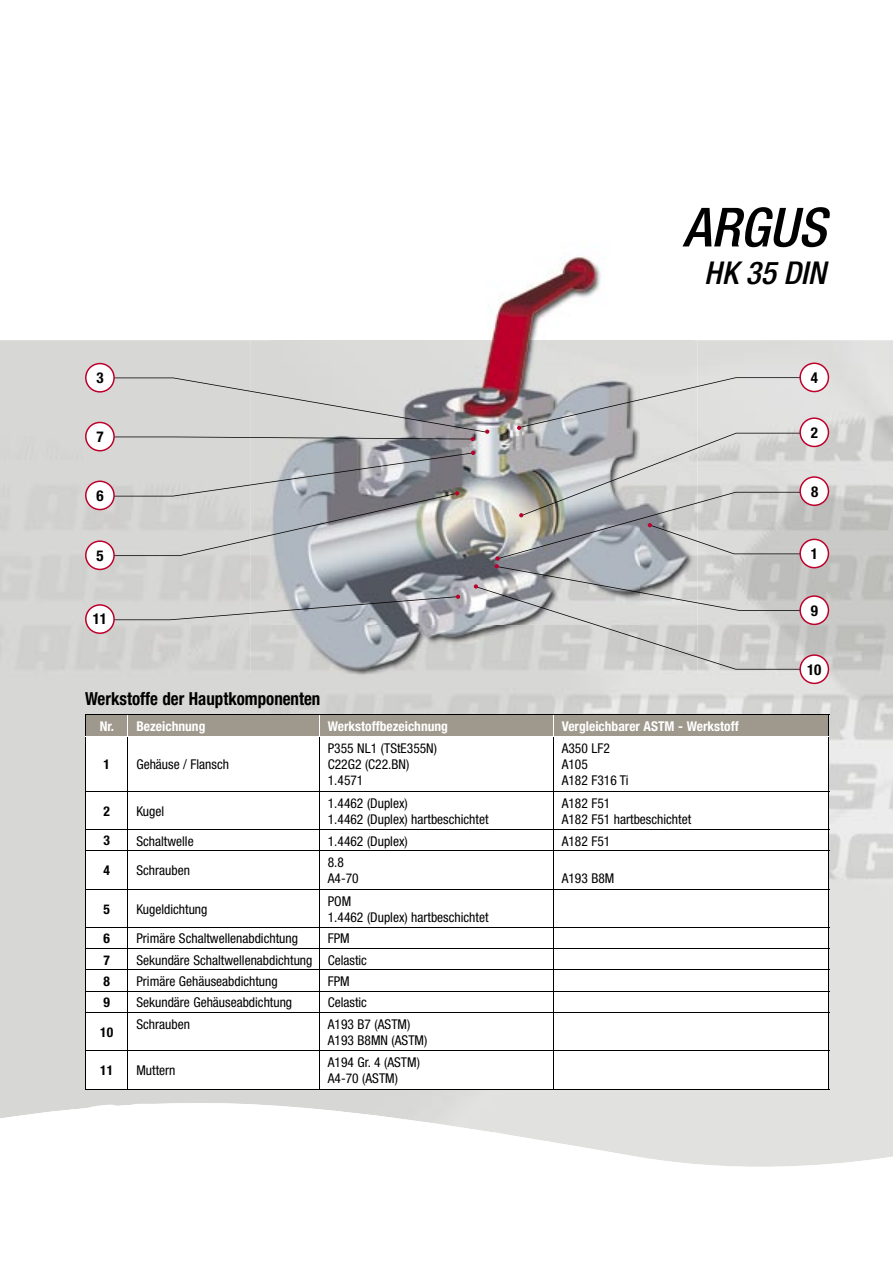
<style>
.page{position:relative;width:893px;height:1263px;background:#fff}
.page>*{position:absolute;margin:0;border:0;box-sizing:border-box;transform-origin:0 0}
.t1{font:italic 500 condensed 54px "Helvetica Neue";color:#000}
.t2{font:italic 500 condensed 31.5px "Helvetica Neue";color:#000}
.t3{font:700 condensed 18px "Helvetica Neue";color:#000;scale:.94 1}
.t4{font:700 condensed 15px "Helvetica Neue";color:#000}
.t5{font:condensed 13.5px/16.2px "Helvetica Neue";color:#000}
.t6{font:700 condensed 13.5px "Helvetica Neue";color:#fff}
.t7{font:700 condensed 13.5px "Helvetica Neue";color:#000}
</style>
<div class="page">
<img style="left:0;top:340px;width:893px;height:763px">
<svg style="left:0;top:1103px;width:893px;height:4px;background:#e0e0de"></svg>
<div style="left:619px;top:1107px;width:274px;height:11px;background:#e1e1df"></div>
<img style="left:300px;top:291px;width:347px;height:71px">
<img style="left:525px;top:257px;width:76px;height:34px">
<img style="left:250px;top:340px;width:50px;height:22px">
<img style="left:647px;top:340px;width:50px;height:22px">
<img style="left:682px;top:242px;width:9px;height:5px">
<svg style="left:85px;top:362px;width:744px;height:322px;background:#c2c0c1"></svg>
<svg style="left:86px;top:737px;width:742px;height:352px"></svg>
<hr style="left:85px;top:714px;width:43px;height:1px;background:#000">
<hr style="left:128px;top:714px;width:191px;height:1px;background:#000">
<hr style="left:319px;top:714px;width:234px;height:1px;background:#000">
<hr style="left:553px;top:714px;width:276px;height:1px;background:#000">
<hr style="left:85px;top:736px;width:1px;height:55px;background:#000">
<hr style="left:128px;top:736px;width:1px;height:55px;background:#000">
<hr style="left:319px;top:736px;width:1px;height:55px;background:#000">
<hr style="left:553px;top:736px;width:1px;height:55px;background:#000">
<hr style="left:828px;top:736px;width:1px;height:55px;background:#000">
<hr style="left:85px;top:791px;width:43px;height:1px;background:#000">
<hr style="left:85px;top:792px;width:1px;height:37px;background:#000">
<hr style="left:128px;top:791px;width:191px;height:1px;background:#000">
<hr style="left:128px;top:792px;width:1px;height:37px;background:#000">
<hr style="left:319px;top:791px;width:234px;height:1px;background:#000">
<hr style="left:319px;top:792px;width:1px;height:37px;background:#000">
<hr style="left:553px;top:791px;width:276px;height:1px;background:#000">
<hr style="left:553px;top:792px;width:1px;height:37px;background:#000">
<hr style="left:828px;top:792px;width:1px;height:37px;background:#000">
<hr style="left:85px;top:829px;width:43px;height:1px;background:#000">
<svg style="left:85px;top:830px;width:1px;height:20px"></svg>
<hr style="left:128px;top:829px;width:191px;height:1px;background:#000">
<svg style="left:128px;top:830px;width:1px;height:20px"></svg>
<hr style="left:319px;top:829px;width:234px;height:1px;background:#000">
<svg style="left:319px;top:830px;width:1px;height:20px"></svg>
<hr style="left:553px;top:829px;width:276px;height:1px;background:#000">
<svg style="left:553px;top:830px;width:1px;height:20px"></svg>
<svg style="left:828px;top:830px;width:1px;height:20px"></svg>
<hr style="left:85px;top:850px;width:43px;height:1px;background:#000">
<hr style="left:85px;top:851px;width:1px;height:38px;background:#000">
<hr style="left:128px;top:850px;width:191px;height:1px;background:#000">
<hr style="left:128px;top:851px;width:1px;height:38px;background:#000">
<hr style="left:319px;top:850px;width:234px;height:1px;background:#000">
<hr style="left:319px;top:851px;width:1px;height:38px;background:#000">
<hr style="left:553px;top:850px;width:276px;height:1px;background:#000">
<hr style="left:553px;top:851px;width:1px;height:38px;background:#000">
<hr style="left:828px;top:851px;width:1px;height:38px;background:#000">
<hr style="left:85px;top:889px;width:43px;height:1px;background:#000">
<hr style="left:85px;top:889px;width:1px;height:38px;background:#000">
<hr style="left:128px;top:889px;width:191px;height:1px;background:#000">
<hr style="left:128px;top:889px;width:1px;height:38px;background:#000">
<hr style="left:319px;top:889px;width:234px;height:1px;background:#000">
<hr style="left:319px;top:889px;width:1px;height:38px;background:#000">
<hr style="left:553px;top:889px;width:276px;height:1px;background:#000">
<hr style="left:553px;top:889px;width:1px;height:38px;background:#000">
<hr style="left:828px;top:889px;width:1px;height:38px;background:#000">
<hr style="left:85px;top:927px;width:43px;height:1px;background:#000">
<hr style="left:128px;top:927px;width:191px;height:1px;background:#000">
<hr style="left:319px;top:927px;width:234px;height:1px;background:#000">
<hr style="left:553px;top:927px;width:276px;height:1px;background:#000">
<hr style="left:85px;top:948px;width:43px;height:1px;background:#000">
<hr style="left:128px;top:948px;width:191px;height:1px;background:#000">
<hr style="left:319px;top:948px;width:234px;height:1px;background:#000">
<hr style="left:553px;top:948px;width:276px;height:1px;background:#000">
<hr style="left:85px;top:969px;width:43px;height:1px;background:#000">
<hr style="left:128px;top:969px;width:191px;height:1px;background:#000">
<hr style="left:319px;top:969px;width:234px;height:1px;background:#000">
<hr style="left:553px;top:969px;width:276px;height:1px;background:#000">
<hr style="left:85px;top:991px;width:43px;height:1px;background:#000">
<svg style="left:85px;top:928px;width:1px;height:84px"></svg>
<hr style="left:128px;top:991px;width:191px;height:1px;background:#000">
<svg style="left:128px;top:928px;width:1px;height:84px"></svg>
<hr style="left:319px;top:991px;width:234px;height:1px;background:#000">
<svg style="left:319px;top:928px;width:1px;height:84px"></svg>
<hr style="left:553px;top:991px;width:276px;height:1px;background:#000">
<svg style="left:553px;top:928px;width:1px;height:84px"></svg>
<svg style="left:828px;top:928px;width:1px;height:84px"></svg>
<hr style="left:85px;top:1012px;width:43px;height:1px;background:#000">
<hr style="left:85px;top:1013px;width:1px;height:37px;background:#000">
<hr style="left:128px;top:1012px;width:191px;height:1px;background:#000">
<hr style="left:128px;top:1013px;width:1px;height:37px;background:#000">
<hr style="left:319px;top:1012px;width:234px;height:1px;background:#000">
<hr style="left:319px;top:1013px;width:1px;height:37px;background:#000">
<hr style="left:553px;top:1012px;width:276px;height:1px;background:#000">
<hr style="left:553px;top:1013px;width:1px;height:37px;background:#000">
<hr style="left:828px;top:1013px;width:1px;height:37px;background:#000">
<hr style="left:85px;top:1050px;width:43px;height:1px;background:#000">
<hr style="left:85px;top:1051px;width:1px;height:38px;background:#000">
<hr style="left:128px;top:1050px;width:191px;height:1px;background:#000">
<hr style="left:128px;top:1051px;width:1px;height:38px;background:#000">
<hr style="left:319px;top:1050px;width:234px;height:1px;background:#000">
<hr style="left:319px;top:1051px;width:1px;height:38px;background:#000">
<hr style="left:553px;top:1050px;width:276px;height:1px;background:#000">
<hr style="left:553px;top:1051px;width:1px;height:38px;background:#000">
<hr style="left:828px;top:1051px;width:1px;height:38px;background:#000">
<hr style="left:85px;top:1089px;width:43px;height:1px;background:#000">
<hr style="left:128px;top:1089px;width:191px;height:1px;background:#000">
<hr style="left:319px;top:1089px;width:234px;height:1px;background:#000">
<hr style="left:553px;top:1089px;width:276px;height:1px;background:#000">
<div style="left:85px;top:715px;width:744px;height:21px;background:#9f988c"></div>
<hr style="left:86px;top:736px;width:42px;height:1px;background:#fff">
<hr style="left:128px;top:736px;width:191px;height:1px;background:#fff">
<hr style="left:319px;top:736px;width:234px;height:1px;background:#fff">
<hr style="left:553px;top:736px;width:275px;height:1px;background:#fff">
<svg style="left:619px;top:1118px;width:274px;height:49px;background:#e3e3e1"></svg>
<svg style="left:0;top:1104px;width:619px;height:49px"></svg>
<p class="t4" style="left:96px;top:369px;width:9px">3</p>
<p class="t4" style="left:96px;top:428px;width:9px">7</p>
<p class="t4" style="left:96px;top:486px;width:9px">6</p>
<p class="t4" style="left:96px;top:546px;width:9px">5</p>
<p class="t4" style="left:93px;top:610px;width:16px">11</p>
<h3 class="t3" style="left:85px;top:687px;width:252px">Werkstoffe der Hauptkomponenten</h3>
<h1 class="t1" style="left:683px;top:195px;width:145px">ARGUS</h1>
<h2 class="t2" style="left:704px;top:254px;width:123px">HK 35 DIN</h2>
<p class="t4" style="left:811px;top:368px;width:9px">4</p>
<p class="t4" style="left:811px;top:423px;width:9px">2</p>
<p class="t4" style="left:811px;top:482px;width:9px">8</p>
<p class="t4" style="left:811px;top:544px;width:9px">1</p>
<p class="t4" style="left:811px;top:601px;width:9px">9</p>
<p class="t4" style="left:807px;top:660px;width:16px">10</p>
<p class="t6" style="left:100px;top:718px;width:107px">Nr. Bezeichnung</p>
<p class="t6" style="left:328px;top:718px;width:122px">Werkstoffbezeichnung</p>
<p class="t6" style="left:562px;top:718px;width:179px">Vergleichbarer ASTM - Werkstoff</p>
<p class="t7" style="left:103px;top:756px;width:8px">1</p>
<p class="t5" style="left:136px;top:756px;width:94px">Gehäuse / Flansch</p>
<p class="t5" style="left:328px;top:740px;width:111px">P355 NL1 (TStE355N)<br>C22G2 (C22.BN)<br>1.4571</p>
<p class="t5" style="left:562px;top:740px;width:69px">A350 LF2<br>A105<br>A182 F316 Ti</p>
<p class="t7" style="left:103px;top:803px;width:8px">2</p>
<p class="t5" style="left:136px;top:803px;width:29px">Kugel</p>
<p class="t5" style="left:328px;top:795px;width:162px">1.4462 (Duplex)<br>1.4462 (Duplex) hartbeschichtet</p>
<p class="t5" style="left:562px;top:795px;width:131px">A182 F51<br>A182 F51 hartbeschichtet</p>
<p class="t7" style="left:103px;top:832px;width:8px">3</p>
<p class="t5" style="left:136px;top:832px;width:59px">Schaltwelle</p>
<p class="t5" style="left:328px;top:832px;width:81px">1.4462 (Duplex)</p>
<p class="t5" style="left:562px;top:832px;width:50px">A182 F51</p>
<p class="t7" style="left:103px;top:862px;width:8px">4</p>
<p class="t5" style="left:136px;top:862px;width:55px">Schrauben</p>
<p class="t5" style="left:328px;top:854px;width:32px">8.8<br>A4-70</p>
<p class="t5" style="left:562px;top:870px;width:54px">A193 B8M</p>
<p class="t7" style="left:103px;top:900px;width:8px">5</p>
<p class="t5" style="left:136px;top:901px;width:72px">Kugeldichtung</p>
<p class="t5" style="left:328px;top:892px;width:162px">POM<br>1.4462 (Duplex) hartbeschichtet</p>
<p class="t7" style="left:103px;top:930px;width:8px">6</p>
<p class="t5" style="left:136px;top:930px;width:163px">Primäre Schaltwellenabdichtung</p>
<p class="t5" style="left:328px;top:930px;width:23px">FPM</p>
<p class="t7" style="left:103px;top:951px;width:8px">7</p>
<p class="t5" style="left:136px;top:952px;width:232px">Sekundäre Schaltwellenabdichtung Celastic</p>
<p class="t7" style="left:103px;top:973px;width:8px">8</p>
<p class="t5" style="left:136px;top:973px;width:143px">Primäre Gehäuseabdichtung</p>
<p class="t5" style="left:328px;top:973px;width:23px">FPM</p>
<p class="t7" style="left:103px;top:994px;width:8px">9</p>
<p class="t5" style="left:136px;top:994px;width:157px">Sekundäre Gehäuseabdichtung</p>
<p class="t5" style="left:328px;top:994px;width:41px">Celastic</p>
<p class="t7" style="left:100px;top:1024px;width:14px">10</p>
<p class="t5" style="left:136px;top:1016px;width:55px">Schrauben</p>
<p class="t5" style="left:328px;top:1016px;width:101px">A193 B7 (ASTM)<br>A193 B8MN (ASTM)</p>
<p class="t7" style="left:100px;top:1062px;width:14px">11</p>
<p class="t5" style="left:136px;top:1062px;width:40px">Muttern</p>
<p class="t5" style="left:328px;top:1054px;width:94px">A194 Gr. 4 (ASTM)<br>A4-70 (ASTM)</p>
</div>
